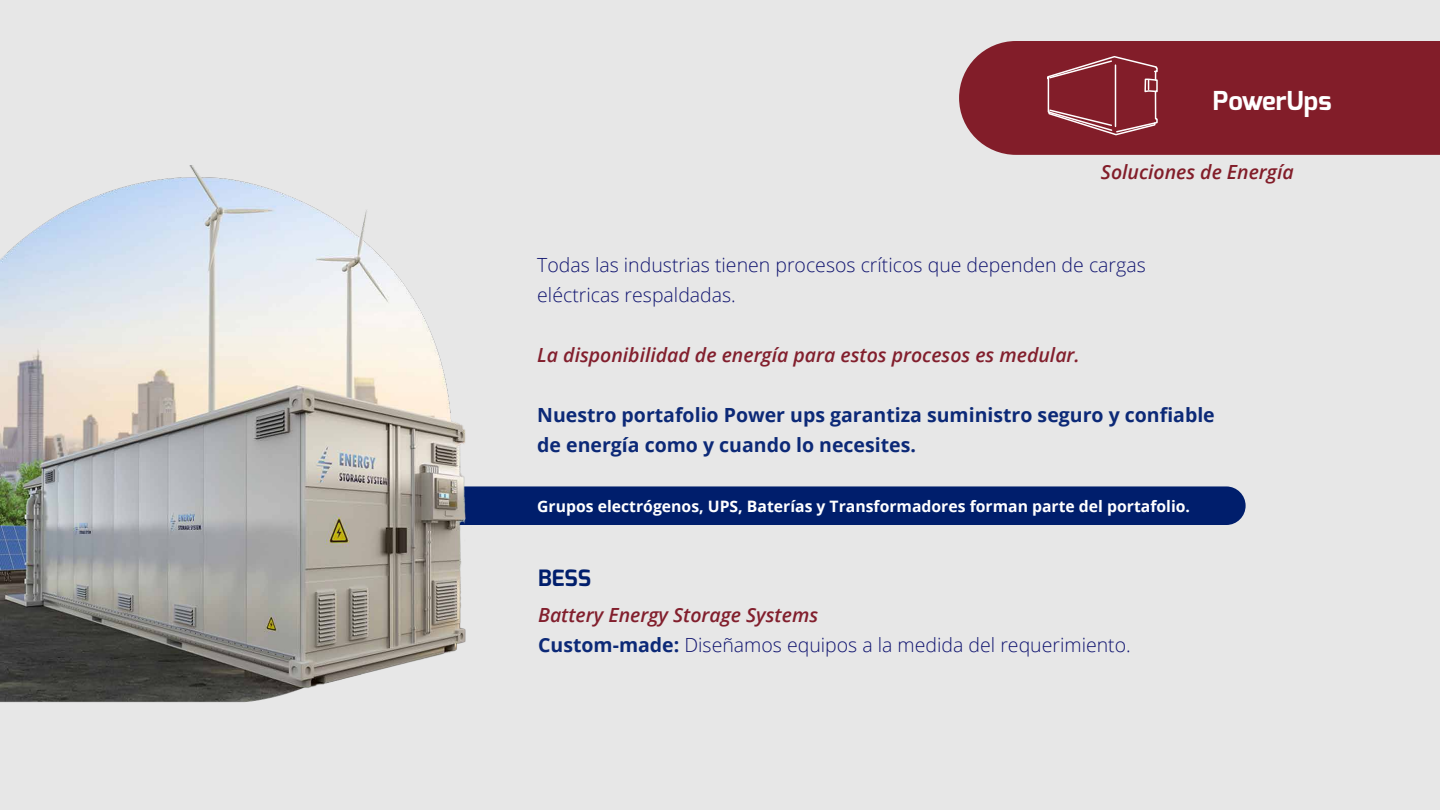
<style>
.page{position:relative;width:1440px;height:810px;background:#e7e7e7}
.page>*{position:absolute;margin:0;border:0;box-sizing:border-box;transform-origin:0 0}
.t1{font:700 26.03px "Exo";color:#fff}
.t2{font:700 22.5px "Exo";color:#001e6c}
.t3{font:300 19.5px/30px "Open Sans";color:#111570}
.t4{font:700 19.5px/30px "Open Sans";color:#0c2977}
.t5{font:italic 600 19.5px "Open Sans";color:#821f2d}
.t6{font:italic 600 19.5px "Open Sans";color:#821d29}
.t7{font:700 15.75px "Open Sans";color:#fff}
.s1{font-weight:600;font-style:italic;color:#821f2d}
.s2{font-weight:700;color:#0c2977}
</style>
<div class="page">
<div style="left:975px;top:486px;width:271px;height:39px;background:#001e6c"></div>
<img style="left:0;top:165px;width:975px;height:538px">
<div style="left:959px;top:41px;width:481px;height:114px;background:#821d29"></div>
<svg style="left:1046px;top:55px;width:112px;height:81px;background:#8f343f"></svg>
<h1 class="t1" style="left:1213px;top:84px;width:120px">PowerUps</h1>
<p class="t6" style="left:1101px;top:159px;width:194px">Soluciones de Energía</p>
<p class="t3" style="left:537px;top:250px;width:610px">Todas las industrias tienen procesos críticos que dependen de cargas eléctricas respaldadas.</p>
<p class="t5" style="left:537px;top:342px;width:544px">La disponibilidad de energía para estos procesos es medular.</p>
<p class="t4" style="left:537px;top:400px;width:679px">Nuestro portafolio Power ups garantiza suministro seguro y confiable de energía como y cuando lo necesites.</p>
<p class="t7" style="left:537px;top:496px;width:654px">Grupos electrógenos, UPS, Baterías y Transformadores forman parte del portafolio.</p>
<p class="t2" style="left:538px;top:563px;width:54px">BESS</p>
<p class="t3" style="left:538px;top:600px;width:594px"><span class="s1">Battery Energy Storage Systems<br></span><span class="s2">Custom-made:</span> Diseñamos equipos a la medida del requerimiento.</p>
</div>
